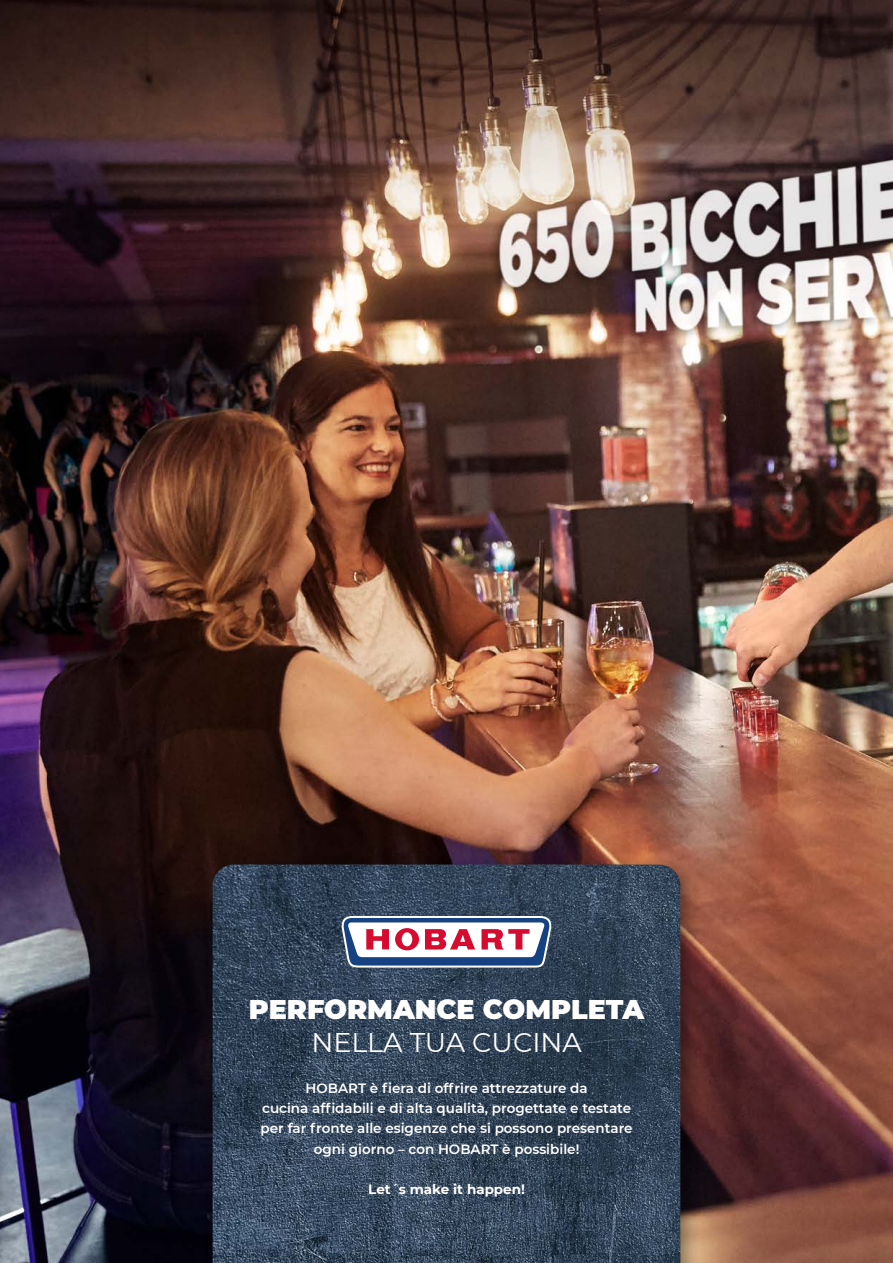
<style>
.page{position:relative;width:893px;height:1263px;background:#fff}
.page>*{position:absolute;margin:0;border:0;box-sizing:border-box;transform-origin:0 0}
.t1{font:900 27px "Montserrat";color:#fff}
.t2{font:27px "Montserrat";color:#fff}
.t3{font:600 13.5px/20.2px "Montserrat";color:#fff;text-align:center}
.t4{font:700 13.5px "Montserrat";color:#fff}
</style>
<div class="page">
<img style="left:0;top:0;width:893px;height:1263px">
<div style="left:204px;top:856px;width:497px;height:407px;background:#000;opacity:.4"></div>
<img style="left:213px;top:864px;width:467px;height:399px">
<svg style="left:342px;top:916px;width:209px;height:51px"></svg>
<h1 class="t1" style="left:249px;top:989px;width:397px">PERFORMANCE COMPLETA</h1>
<h1 class="t2" style="left:311px;top:1024px;width:272px">NELLA TUA CUCINA</h1>
<p class="t3" style="left:261px;top:1077px;width:373px">HOBART è fiera di offrire attrezzature da<br>cucina affidabili e di alta qualità, progettate e testate per far fronte alle esigenze che si possono presentare ogni giorno – con HOBART è possibile!</p>
<p class="t4" style="left:368px;top:1180px;width:158px">Let´s make it happen!</p>
</div>
